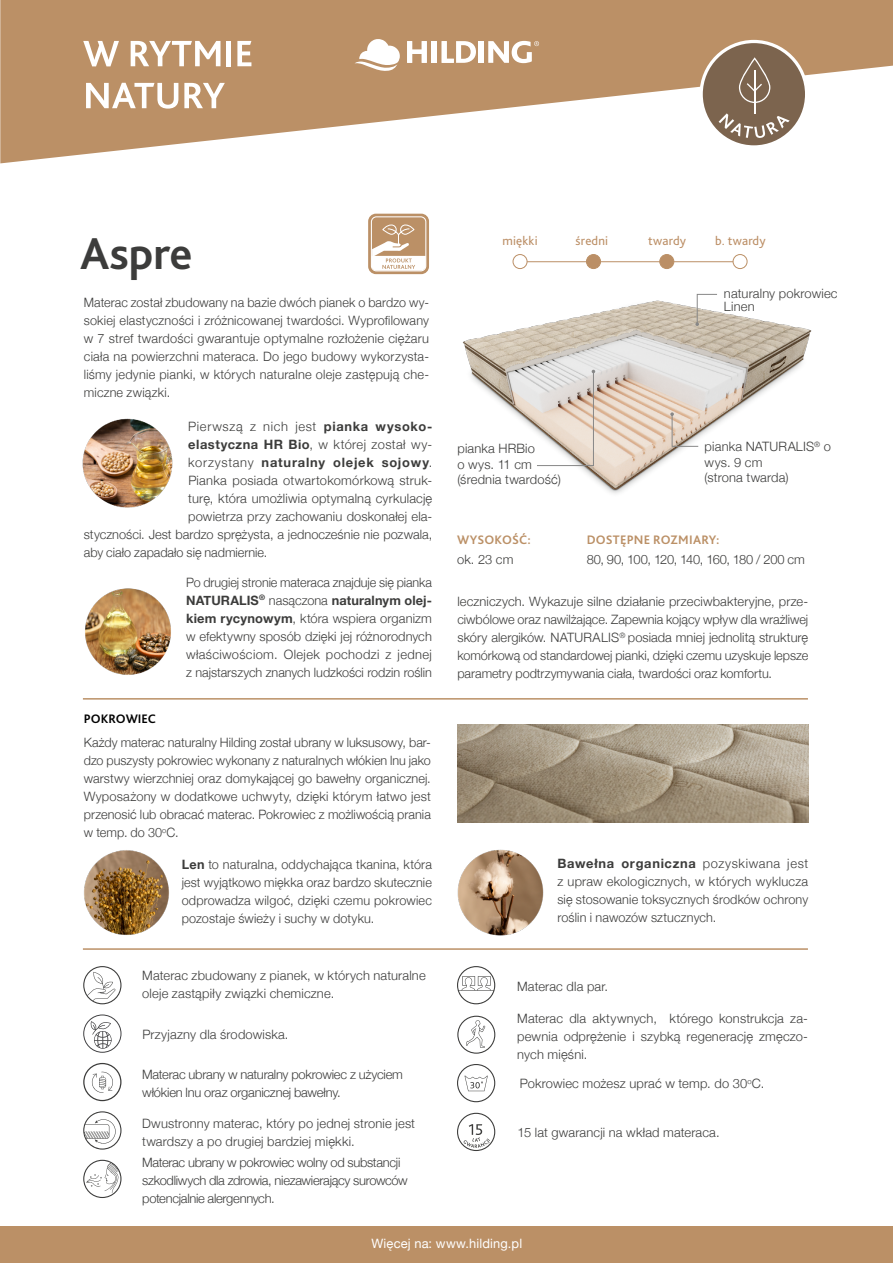
<style>
.page{position:relative;width:893px;height:1263px;background:#fff}
.page>*{position:absolute;margin:0;border:0;box-sizing:border-box;transform-origin:0 0}
.t1{font:700 46.5px "Bliss Pro";color:#3c3c3b}
.t2{font:300 12.9px/18px "Helvetica Neue";letter-spacing:.01em;color:#3c3c3b;text-align:justify}
.t3{font:300 12.9px/18px "Helvetica Neue";letter-spacing:-.025em;color:#3c3c3b}
.t4{font:300 12.9px/18px "Helvetica Neue";letter-spacing:-.015em;color:#3c3c3b}
.t5{font:300 12.9px "Helvetica Neue";letter-spacing:.03em;color:#3c3c3b}
.t6{font:700 12.9px "Helvetica Neue";letter-spacing:.06em;color:#3c3c3b}
.t7{font:300 12.9px "Helvetica Neue";letter-spacing:-.01em;color:#3c3c3b}
.t8{font:300 12.9px "Helvetica Neue";letter-spacing:.05em;color:#3c3c3b}
.t9{font:700 12.9px "Bliss Pro";letter-spacing:.015em;color:#bb9066}
.t10{font:12.9px "Bliss Pro";letter-spacing:.015em;color:#bc8f66}
.t11{font:12.9px "Helvetica Neue";letter-spacing:.015em;color:#fff}
.t12{font:700 12.9px "Bliss Pro";color:#000}
.s1{font-weight:700}
.s2{font-weight:300}
</style>
<div class="page">
<img style="left:82px;top:418px;width:91px;height:90px">
<div style="left:0;top:1226px;width:893px;height:37px;background:#bb9066"></div>
<hr style="left:83px;top:698px;width:725px;height:2px;background:#bb9066">
<hr style="left:83px;top:948px;width:725px;height:2px;background:#bb9066">
<img style="left:457px;top:724px;width:351px;height:98px">
<img style="left:462px;top:293px;width:350px;height:201px">
<svg style="left:670px;top:412px;width:29px;height:35px"></svg>
<svg style="left:695px;top:294px;width:22px;height:32px"></svg>
<svg style="left:536px;top:370px;width:59px;height:96px;background:#dfd6ce"></svg>
<hr style="left:520px;top:261px;width:223px;height:1px;background:#bb8f66">
<div style="left:586px;top:255px;width:14px;height:14px;background:#bb8f66;border-radius:50%"></div>
<div style="left:586px;top:254px;width:15px;height:15px;border:1px solid #bb9066;border-radius:50%"></div>
<div style="left:513px;top:255px;width:14px;height:14px;background:#fff;border-radius:50%"></div>
<div style="left:513px;top:254px;width:14px;height:15px;border:1px solid #bb8f66;border-radius:50%"></div>
<div style="left:660px;top:255px;width:14px;height:14px;background:#bb8f66;border-radius:50%"></div>
<div style="left:659px;top:254px;width:15px;height:15px;border:1px solid #bb9066;border-radius:50%"></div>
<div style="left:733px;top:255px;width:14px;height:14px;background:#fff;border-radius:50%"></div>
<div style="left:733px;top:254px;width:14px;height:15px;border:1px solid #bb9066;border-radius:50%"></div>
<svg style="left:457px;top:966px;width:38px;height:38px"></svg>
<svg style="left:83px;top:1160px;width:38px;height:38px"></svg>
<svg style="left:457px;top:1113px;width:38px;height:38px"></svg>
<svg style="left:457px;top:1064px;width:38px;height:38px"></svg>
<svg style="left:83px;top:1063px;width:38px;height:38px"></svg>
<svg style="left:83px;top:966px;width:38px;height:38px"></svg>
<svg style="left:83px;top:1111px;width:38px;height:38px"></svg>
<svg style="left:0;top:0;width:893px;height:163px;fill:#bb9066"></svg>
<svg style="left:407px;top:41px;width:20px;height:22px"></svg>
<div style="left:432px;top:41px;width:5px;height:22px;background:#fff"></div>
<svg style="left:442px;top:41px;width:34px;height:22px"></svg>
<div style="left:479px;top:41px;width:5px;height:22px;background:#fff"></div>
<svg style="left:355px;top:39px;width:45px;height:34px"></svg>
<svg style="left:488px;top:41px;width:51px;height:22px"></svg>
<svg style="left:83px;top:41px;width:36px;height:25px"></svg>
<svg style="left:131px;top:41px;width:89px;height:25px"></svg>
<hr style="left:227px;top:41px;width:4px;height:25px;background:#fff">
<svg style="left:237px;top:41px;width:14px;height:25px"></svg>
<svg style="left:86px;top:83px;width:92px;height:26px"></svg>
<svg style="left:184px;top:83px;width:41px;height:25px"></svg>
<svg style="left:699px;top:40px;width:109px;height:109px"></svg>
<svg style="left:83px;top:1014px;width:38px;height:39px"></svg>
<img style="left:84px;top:850px;width:85px;height:85px">
<img style="left:457px;top:849px;width:87px;height:87px">
<svg style="left:457px;top:1016px;width:38px;height:38px"></svg>
<img style="left:85px;top:588px;width:86px;height:87px">
<svg style="left:368px;top:214px;width:61px;height:60px"></svg>
<div style="left:371px;top:216px;width:55px;height:55px;border:1px solid #fff;border-radius:5px"></div>
<svg style="left:371px;top:225px;width:55px;height:47px"></svg>
<h1 class="t1" style="left:80px;top:224px;width:114px">Aspre</h1>
<p class="t10" style="left:502px;top:232px;width:37px">miękki</p>
<p class="t10" style="left:576px;top:232px;width:34px">średni</p>
<p class="t10" style="left:648px;top:232px;width:39px">twardy</p>
<p class="t10" style="left:715px;top:232px;width:52px">b. twardy</p>
<p class="t2" style="left:84px;top:293px;width:347px">Materac został zbudowany na bazie dwóch pianek o bardzo wy&shy;sokiej elastyczności i zróżnicowanej twardości. Wyprofilowany w 7 stref twardości gwarantuje optymalne rozłożenie ciężaru ciała na powierzchni materaca. Do jego budowy wykorzysta&shy;liśmy jedynie pianki, w których naturalne oleje zastępują che&shy;miczne związki.</p>
<p class="t8" style="left:188px;top:416px;width:245px">Pierwszą z nich jest <span class="s1">pianka wysoko-</span></p>
<p class="t5" style="left:188px;top:434px;width:245px"><span class="s1">elastyczna HR Bio</span>, w której został wy-</p>
<p class="t6" style="left:188px;top:452px;width:245px"><span class="s2">korzystany</span> naturalny olejek sojowy<span class="s2">.</span></p>
<p class="t2" style="left:188px;top:470px;width:245px">Pianka posiada otwartokomórkową struk-</p>
<p class="t2" style="left:188px;top:488px;width:245px">turę, która umożliwia optymalną cyrkulację</p>
<p class="t2" style="left:188px;top:506px;width:245px">powietrza przy zachowaniu doskonałej ela-</p>
<p class="t2" style="left:84px;top:524px;width:350px">styczności. Jest bardzo sprężysta, a jednocześnie nie pozwala,</p>
<p class="t2" style="left:84px;top:542px;width:185px">aby ciało zapadało się nadmiernie.</p>
<p class="t2" style="left:186px;top:572px;width:247px">Po drugiej stronie materaca znajduje się pianka <span class="s1">NATURALIS</span><sup>®</sup> nasączona <span class="s1">naturalnym olej&shy;kiem rycynowym</span>, która wspiera organizm w efektywny sposób dzięki jej różnorodnych właściwościom. Olejek pochodzi z jednej z najstarszych znanych ludzkości rodzin roślin</p>
<p class="t12" style="left:84px;top:711px;width:74px">POKROWIEC</p>
<p class="t2" style="left:84px;top:732px;width:348px">Każdy materac naturalny Hilding został ubrany w luksusowy, bar&shy;dzo puszysty pokrowiec wykonany z naturalnych włókien lnu jako warstwy wierzchniej oraz domykającej go bawełny organicznej.<br>Wyposażony w dodatkowe uchwyty, dzięki którym łatwo jest przenosić lub obracać materac. Pokrowiec z możliwością prania w temp. do 30<sup>o</sup>C.</p>
<p class="t2" style="left:182px;top:854px;width:252px"><span class="s1">Len</span> to naturalna, oddychająca tkanina, która jest wyjątkowo miękka oraz bardzo skutecznie odprowadza wilgoć, dzięki czemu pokrowiec pozostaje świeży i suchy w dotyku.</p>
<p class="t2" style="left:142px;top:966px;width:285px">Materac zbudowany z pianek, w których naturalne oleje zastąpiły związki chemiczne.</p>
<p class="t2" style="left:142px;top:1024px;width:148px">Przyjazny dla środowiska.</p>
<p class="t4" style="left:142px;top:1065px;width:262px">Materac ubrany w naturalny pokrowiec z użyciem włókien lnu oraz organicznej bawełny.</p>
<p class="t2" style="left:142px;top:1113px;width:274px">Dwustronny materac, który po jednej stronie jest twardszy a po drugiej bardziej miękki.</p>
<p class="t3" style="left:142px;top:1152px;width:267px">Materac ubrany w pokrowiec wolny od substancji szkodliwych dla zdrowia, niezawierający surowców potencjalnie alergennych.</p>
<p class="t2" style="left:724px;top:286px;width:115px;line-height:13.2px">naturalny pokrowiec<br>Linen</p>
<p class="t2" style="left:457px;top:440px;width:105px;line-height:15.5px;text-align:left">pianka HRBio<br>o wys. 11 cm (średnia twardość)</p>
<p class="t9" style="left:457px;top:532px;width:75px">WYSOKOŚĆ:</p>
<p class="t2" style="left:457px;top:549px;width:58px">ok. 23 cm</p>
<p class="t2" style="left:705px;top:438px;width:128px;line-height:15.5px;text-align:left">pianka NATURALIS<sup>®</sup> o wys. 9 cm<br>(strona twarda)</p>
<p class="t9" style="left:587px;top:532px;width:134px">DOSTĘPNE ROZMIARY:</p>
<p class="t7" style="left:587px;top:549px;width:220px">80, 90, 100, 120, 140, 160, 180 / 200 cm</p>
<p class="t2" style="left:457px;top:592px;width:352px">leczniczych. Wykazuje silne działanie przeciwbakteryjne, prze&shy;ciwbólowe oraz nawilżające. Zapewnia kojący wpływ dla wrażliwej skóry alergików. NATURALIS<sup>®</sup> posiada mniej jednolitą strukturę komórkową od standardowej pianki, dzięki czemu uzyskuje lepsze parametry podtrzymywania ciała, twardości oraz komfortu.</p>
<p class="t2" style="left:557px;top:853px;width:252px"><span class="s1">Bawełna organiczna</span> pozyskiwana jest z upraw ekologicznych, w których wyklucza się stosowanie toksycznych środków ochrony roślin i nawozów sztucznych.</p>
<p class="t2" style="left:517px;top:977px;width:93px">Materac dla par.</p>
<p class="t2" style="left:517px;top:1008px;width:292px">Materac dla aktywnych, którego konstrukcja za&shy;pewnia odprężenie i szybką regenerację zmęczo&shy;nych mięśni.</p>
<p class="t2" style="left:520px;top:1073px;width:246px">Pokrowiec możesz uprać w temp. do 30<sup>o</sup>C.</p>
<p class="t2" style="left:518px;top:1122px;width:204px">15 lat gwarancji na wkład materaca.</p>
<p class="t11" style="left:371px;top:1234px;width:152px">Więcej na: www.hilding.pl</p>
</div>
